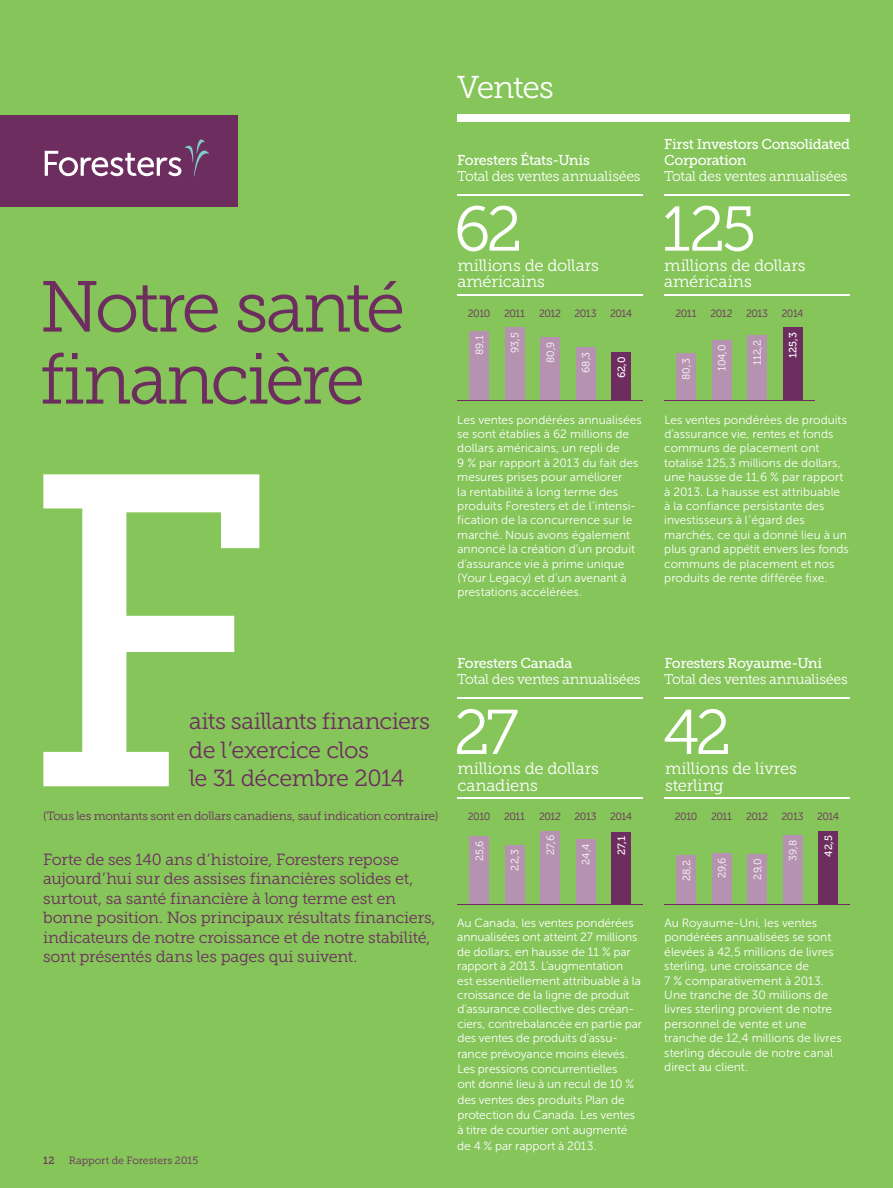
<style>
.page{position:relative;width:893px;height:1188px;background:#85c559}
.page>*{position:absolute;margin:0;border:0;box-sizing:border-box;transform-origin:0 0}
.t1{font:441.75px "Museo Slab 500";color:#fff}
.t2{font:72px/72px "Museo Slab 300";letter-spacing:-.045em;color:#6d2d5f}
.t3{font:63px "Museo Slab 300";letter-spacing:-.07em;color:#fff}
.t4{font:31.5px "Museo Slab 300";letter-spacing:-.035em;color:#fff}
.t5{font:23.25px/28.5px "Museo Slab 300";letter-spacing:-.02em;color:#6d2d5f}
.t6{font:16.5px/16.5px "Museo Slab 300";letter-spacing:-.015em;color:#fff}
.t7{font:16.2px/19.5px "Museo Slab 300";letter-spacing:-.01em;color:#6d2d5f}
.t8{font:14.25px "Museo Slab 300";letter-spacing:-.025em;color:#fff}
.t9{font:14.25px/15.8px "Museo Slab 500";letter-spacing:-.03em;color:#fff}
.t10{font:12px/14.4px "Museo Sans 300";color:#fff}
.t11{font:12px "Museo Slab 300";letter-spacing:-.015em;color:#6d2d5f}
.t12{font:10.5px "Museo Sans 300";letter-spacing:-.045em;color:#6d2d5f}
.t13{font:10.5px "Museo Slab 300";letter-spacing:.005em;color:#fff}
.t14{font:10.5px "Museo Slab 300";color:#6d2d5f}
.t15{font:10.5px "Museo Slab 500";letter-spacing:-.005em;color:#fff}
.t16{font:10.5px "Museo Slab 500";color:#6d2d5f}
</style>
<div class="page">
<div style="left:783px;top:328px;width:19px;height:73px;background:#6d2d5f"></div>
<div style="left:747px;top:335px;width:20px;height:66px;background:#b592af"></div>
<div style="left:712px;top:340px;width:19px;height:61px;background:#b592af"></div>
<div style="left:676px;top:354px;width:20px;height:47px;background:#b592af"></div>
<hr style="left:664px;top:401px;width:150px;height:1px;background:#6d2d5f">
<div style="left:469px;top:836px;width:20px;height:68px;background:#b592af"></div>
<div style="left:576px;top:839px;width:20px;height:65px;background:#b592af"></div>
<div style="left:540px;top:831px;width:20px;height:73px;background:#b592af"></div>
<div style="left:505px;top:845px;width:20px;height:59px;background:#b592af"></div>
<div style="left:611px;top:832px;width:20px;height:72px;background:#6d2d5f"></div>
<hr style="left:457px;top:904px;width:186px;height:1px;background:#6d2d5f">
<div style="left:818px;top:831px;width:20px;height:73px;background:#6d2d5f"></div>
<div style="left:783px;top:836px;width:20px;height:68px;background:#b592af"></div>
<div style="left:747px;top:854px;width:20px;height:50px;background:#b592af"></div>
<div style="left:712px;top:853px;width:20px;height:51px;background:#b592af"></div>
<div style="left:676px;top:856px;width:20px;height:48px;background:#b592af"></div>
<hr style="left:664px;top:904px;width:186px;height:1px;background:#6d2d5f">
<div style="left:576px;top:347px;width:20px;height:54px;background:#b592af"></div>
<div style="left:540px;top:337px;width:20px;height:64px;background:#b592af"></div>
<div style="left:505px;top:328px;width:20px;height:73px;background:#b592af"></div>
<div style="left:469px;top:331px;width:20px;height:70px;background:#b592af"></div>
<div style="left:611px;top:352px;width:20px;height:49px;background:#6d2d5f"></div>
<hr style="left:457px;top:401px;width:186px;height:1px;background:#6d2d5f">
<hr style="left:457px;top:294px;width:186px;height:1px;background:#fff">
<hr style="left:457px;top:194px;width:186px;height:2px;background:#fff">
<hr style="left:664px;top:294px;width:186px;height:1px;background:#fff">
<hr style="left:664px;top:194px;width:186px;height:2px;background:#fff">
<hr style="left:457px;top:797px;width:186px;height:2px;background:#fff">
<hr style="left:457px;top:697px;width:186px;height:2px;background:#fff">
<hr style="left:664px;top:797px;width:186px;height:2px;background:#fff">
<hr style="left:664px;top:697px;width:186px;height:2px;background:#fff">
<div style="left:457px;top:115px;width:393px;height:7px;background:#fff"></div>
<div style="left:0;top:115px;width:238px;height:91px;background:#6d2d5f"></div>
<svg style="left:45px;top:139px;width:164px;height:38px"></svg>
<h3 class="t4" style="left:457px;top:69px;width:98px">Ventes</h3>
<h2 class="t2" style="left:39px;top:271px;width:367px">Notre santé financière</h2>
<h1 class="t1" style="left:20px;top:388px;width:256px">F</h1>
<h3 class="t5" style="left:189px;top:707px;width:242px">aits saillants financiers de l’exercice clos<br>le 31 décembre 2014</h3>
<p class="t11" style="left:43px;top:810px;width:397px">(Tous les montants sont en dollars canadiens, sauf indication contraire)</p>
<p class="t7" style="left:43px;top:850px;width:394px">Forte de ses 140 ans d’histoire, Foresters repose aujourd’hui sur des assises financières solides et, surtout, sa santé financière à long terme est en bonne position. Nos principaux résultats financiers, indicateurs de notre croissance et de notre stabilité, sont présentés dans les pages qui suivent.</p>
<p class="t16" style="left:43px;top:1155px;width:13px">12</p>
<p class="t14" style="left:69px;top:1155px;width:131px">Rapport de Foresters 2015</p>
<p class="t16" style="left:43px;top:1156px;width:13px">12</p>
<p class="t14" style="left:69px;top:1156px;width:131px">Rapport de Foresters 2014</p>
<p class="t9" style="left:457px;top:152px;width:134px">Foresters États-Unis</p>
<p class="t8" style="left:457px;top:168px;width:185px">Total des ventes annualisées</p>
<h3 class="t3" style="left:454px;top:195px;width:70px">62</h3>
<h3 class="t6" style="left:457px;top:257px;width:143px">millions de dollars américains</h3>
<p class="t12" style="left:468px;top:307px;width:24px">2010</p>
<p class="t12" style="left:504px;top:307px;width:23px">2011</p>
<p class="t12" style="left:539px;top:307px;width:24px">2012</p>
<p class="t12" style="left:574px;top:307px;width:24px">2013</p>
<p class="t12" style="left:610px;top:307px;width:24px">2014</p>
<p class="t13" style="left:509px;top:353px;width:22px;rotate:-90deg">93,5</p>
<p class="t13" style="left:474px;top:355px;width:21px;rotate:-90deg">89,1</p>
<p class="t13" style="left:545px;top:363px;width:23px;rotate:-90deg">80,9</p>
<p class="t13" style="left:580px;top:373px;width:23px;rotate:-90deg">68,3</p>
<p class="t15" style="left:616px;top:378px;width:23px;rotate:-90deg">62,0</p>
<p class="t10" style="left:457px;top:412px;width:186px">Les ventes pondérées annualisées se sont établies à 62 millions de dollars américains, un repli de<br>9 % par rapport à 2013 du fait des mesures prises pour améliorer<br>la rentabilité à long terme des produits Foresters et de l’intensi&shy;fication de la concurrence sur le marché. Nous avons également annoncé la création d’un produit d’assurance vie à prime unique (Your Legacy) et d’un avenant à prestations accélérées.</p>
<p class="t9" style="left:457px;top:655px;width:117px">Foresters Canada</p>
<p class="t8" style="left:457px;top:671px;width:185px">Total des ventes annualisées</p>
<h3 class="t3" style="left:454px;top:698px;width:67px">27</h3>
<h3 class="t6" style="left:457px;top:760px;width:143px">millions de dollars canadiens</h3>
<p class="t12" style="left:468px;top:811px;width:24px">2010</p>
<p class="t12" style="left:504px;top:811px;width:23px">2011</p>
<p class="t12" style="left:539px;top:811px;width:24px">2012</p>
<p class="t12" style="left:575px;top:811px;width:24px">2013</p>
<p class="t12" style="left:610px;top:811px;width:24px">2014</p>
<p class="t13" style="left:545px;top:855px;width:21px;rotate:-90deg">27,6</p>
<p class="t13" style="left:474px;top:861px;width:22px;rotate:-90deg">25,6</p>
<p class="t13" style="left:580px;top:865px;width:23px;rotate:-90deg">24,4</p>
<p class="t15" style="left:616px;top:855px;width:20px;rotate:-90deg">27,1</p>
<p class="t13" style="left:509px;top:871px;width:23px;rotate:-90deg">22,3</p>
<p class="t10" style="left:457px;top:916px;width:186px;line-height:14.9px">Au Canada, les ventes pondérées annualisées ont atteint 27 millions de dollars, en hausse de 11 % par rapport à 2013. L’augmentation est essentiellement attribuable à la croissance de la ligne de produit d’assurance collective des créan&shy;ciers, contrebalancée en partie par des ventes de produits d’assu&shy;rance prévoyance moins élevés.<br>Les pressions concurrentielles<br>ont donné lieu à un recul de 10 % des ventes des produits Plan de protection du Canada. Les ventes à titre de courtier ont augmenté de 4 % par rapport à 2013.</p>
<p class="t9" style="left:664px;top:136px;width:187px">First Investors Consolidated<br>Corporation</p>
<p class="t8" style="left:664px;top:168px;width:185px">Total des ventes annualisées</p>
<h3 class="t3" style="left:662px;top:195px;width:96px">125</h3>
<h3 class="t6" style="left:664px;top:257px;width:143px">millions de dollars américains</h3>
<p class="t12" style="left:675px;top:307px;width:23px">2011</p>
<p class="t12" style="left:710px;top:307px;width:24px">2012</p>
<p class="t12" style="left:746px;top:307px;width:24px">2013</p>
<p class="t12" style="left:781px;top:307px;width:24px">2014</p>
<p class="t13" style="left:752px;top:365px;width:27px;rotate:-90deg">112,2</p>
<p class="t15" style="left:787px;top:358px;width:28px;rotate:-90deg">125,3</p>
<p class="t13" style="left:716px;top:371px;width:28px;rotate:-90deg">104,0</p>
<p class="t13" style="left:681px;top:380px;width:23px;rotate:-90deg">80,3</p>
<p class="t10" style="left:664px;top:412px;width:186px">Les ventes pondérées de produits d’assurance vie, rentes et fonds communs de placement ont totalisé 125,3 millions de dollars, une hausse de 11,6 % par rapport à 2013. La hausse est attribuable à la confiance persistante des investisseurs à l’égard des marchés, ce qui a donné lieu à un plus grand appétit envers les fonds communs de placement et nos produits de rente différée fixe.</p>
<p class="t9" style="left:664px;top:655px;width:159px">Foresters Royaume-Uni</p>
<p class="t8" style="left:664px;top:671px;width:185px">Total des ventes annualisées</p>
<h3 class="t3" style="left:663px;top:698px;width:70px">42</h3>
<h3 class="t6" style="left:665px;top:760px;width:133px">millions de livres sterling</h3>
<p class="t12" style="left:675px;top:811px;width:24px">2010</p>
<p class="t12" style="left:711px;top:811px;width:23px">2011</p>
<p class="t12" style="left:746px;top:811px;width:24px">2012</p>
<p class="t12" style="left:781px;top:811px;width:24px">2013</p>
<p class="t12" style="left:817px;top:811px;width:24px">2014</p>
<p class="t13" style="left:787px;top:861px;width:22px;rotate:-90deg">39,8</p>
<p class="t13" style="left:752px;top:880px;width:23px;rotate:-90deg">29,0</p>
<p class="t15" style="left:823px;top:857px;width:23px;rotate:-90deg">42,5</p>
<p class="t13" style="left:716px;top:878px;width:22px;rotate:-90deg">29,6</p>
<p class="t13" style="left:681px;top:881px;width:23px;rotate:-90deg">28,2</p>
<p class="t10" style="left:664px;top:916px;width:179px">Au Royaume-Uni, les ventes pondérées annualisées se sont élevées à 42,5 millions de livres sterling, une croissance de<br>7 % comparativement à 2013.<br>Une tranche de 30 millions de livres sterling provient de notre personnel de vente et une tranche de 12,4 millions de livres sterling découle de notre canal direct au client.</p>
</div>
